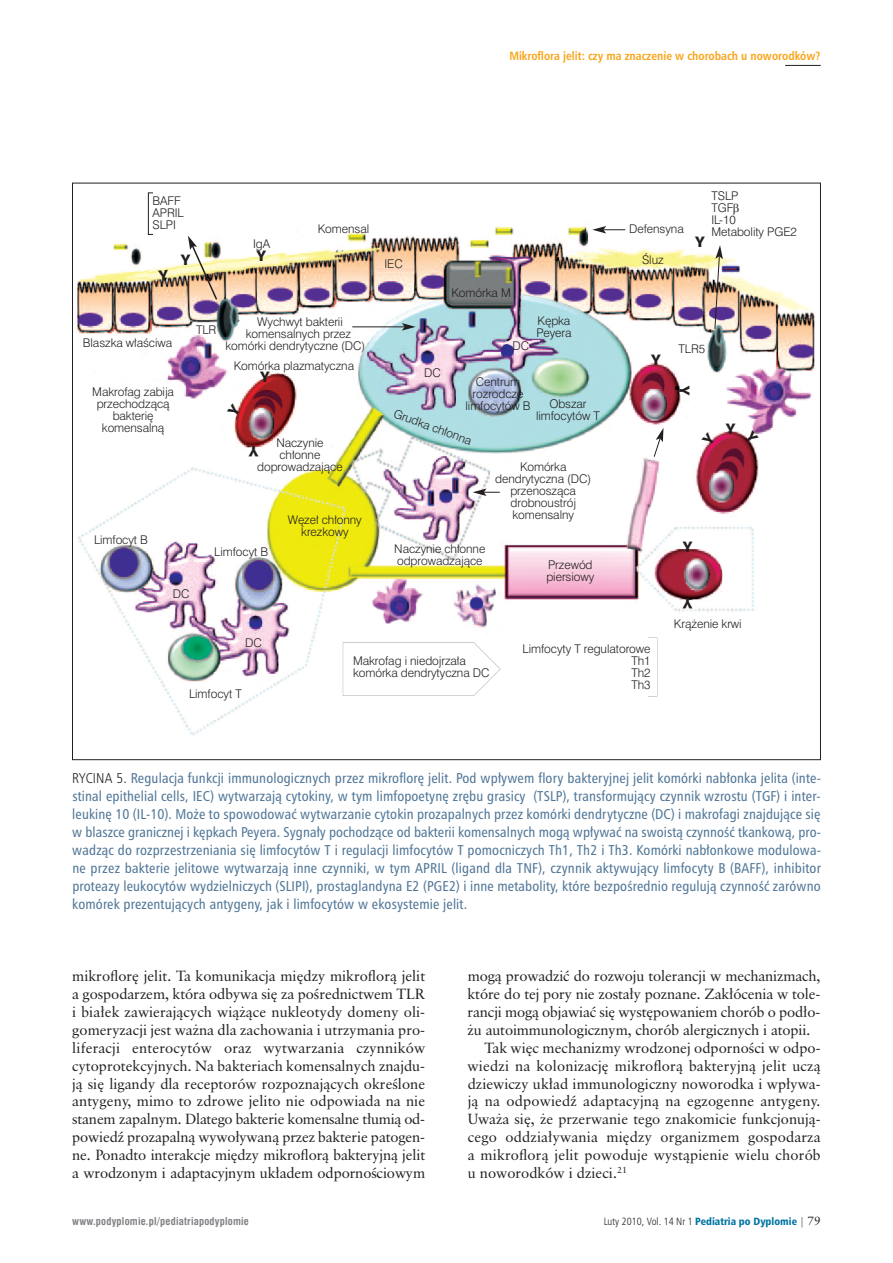
<style>
.page{position:relative;width:893px;height:1263px;background:#fff}
.page>*{position:absolute;margin:0;border:0;box-sizing:border-box;transform-origin:0 0}
.t1{font:15px "Humnst 777 Blk Cn EU";color:#231f20;scale:1.15 1}
.t2{font:14.7px/17.9px "Class Garmnd EU";color:#231f20;text-align:justify}
.t3{font:14.25px/18px "Humnst 777 Cn EU";letter-spacing:.01em;color:#517798;text-align:justify}
.t4{font:12px/12px "Swis 721 Lt EU";letter-spacing:-.005em;color:#231f20}
.t5{font:700 12px "Humnst 777 Cn EU";color:#f9a51b}
.t6{font:10.5px "Humnst 777 Lt Cn EU";color:#231f20}
.t7{font:700 10.5px "Swis 721 Cn EU";letter-spacing:.02em;color:#808285}
.s1{font-family:"Humnst 777 Lt Cn EU";color:#231f20}
.s2{font-family:"Humnst 777 Blk Cn EU";color:#0076a3}
.s3{font-family:"Class Garmnd EU";font-size:12px}
</style>
<div class="page">
<img style="left:72px;top:64px;width:749px;height:697px">
<svg style="left:733px;top:203px;width:6px;height:11px"></svg>
<svg style="left:158px;top:270px;width:11px;height:11px"></svg>
<svg style="left:227px;top:403px;width:14px;height:14px"></svg>
<svg style="left:702px;top:432px;width:14px;height:14px"></svg>
<svg style="left:744px;top:430px;width:15px;height:14px"></svg>
<p class="t5" style="left:509px;top:48px;width:313px">Mikroflora jelit: czy ma znaczenie w chorobach u noworodków?</p>
<p class="t4" style="left:153px;top:195px;width:33px">BAFF<br>APRIL<br>SLPI</p>
<p class="t1" style="left:181px;top:250px;width:10px">Y</p>
<p class="t4" style="left:253px;top:238px;width:19px">IgA</p>
<p class="t1" style="left:257px;top:246px;width:10px">Y</p>
<p class="t4" style="left:318px;top:223px;width:53px">Komensal</p>
<p class="t4" style="left:83px;top:337px;width:91px">Blaszka właściwa</p>
<p class="t4" style="left:92px;top:386px;width:83px;text-align:center">Makrofag zabija przechodzącą bakterię komensalną</p>
<p class="t4" style="left:196px;top:324px;width:22px">TLR</p>
<p class="t4" style="left:257px;top:316px;width:87px">Wychwyt bakterii</p>
<p class="t4" style="left:246px;top:328px;width:107px">komensalnych przez</p>
<p class="t4" style="left:225px;top:340px;width:141px">komórki dendrytyczne (DC)</p>
<p class="t4" style="left:234px;top:360px;width:122px">Komórka plazmatyczna</p>
<p class="t1" style="left:261px;top:367px;width:10px">Y</p>
<p class="t4" style="left:257px;top:437px;width:87px;text-align:center">Naczynie chłonne doprowadzające</p>
<p class="t1" style="left:258px;top:461px;width:10px;rotate:-180deg">Y</p>
<p class="t4" style="left:94px;top:534px;width:55px">Limfocyt B</p>
<p class="t4" style="left:173px;top:588px;width:18px">DC</p>
<p class="t4" style="left:214px;top:546px;width:55px">Limfocyt B</p>
<p class="t4" style="left:288px;top:514px;width:75px;text-align:center">Węzeł chłonny krezkowy</p>
<p class="t4" style="left:384px;top:258px;width:20px">IEC</p>
<p class="t4" style="left:452px;top:287px;width:61px">Komórka M</p>
<p class="t4" style="left:512px;top:340px;width:18px">DC</p>
<p class="t4" style="left:536px;top:315px;width:37px">Kępka<br>Peyera</p>
<p class="t4" style="left:424px;top:367px;width:18px">DC</p>
<p class="t4" style="left:465px;top:376px;width:67px;text-align:center">Centrum rozrodcze limfocytów B</p>
<p class="t4" style="left:536px;top:397px;width:65px;text-align:center">Obszar limfocytów T</p>
<p class="t4" style="left:396px;top:407px;width:84px;rotate:20deg">Grudka chłonna</p>
<p class="t4" style="left:394px;top:543px;width:93px">Naczynie chłonne odprowadzające</p>
<p class="t4" style="left:495px;top:461px;width:98px;text-align:center">Komórka dendrytyczna (DC) przenosząca drobnoustrój komensalny</p>
<p class="t4" style="left:546px;top:559px;width:49px">Przewód piersiowy</p>
<p class="t4" style="left:629px;top:223px;width:56px">Defensyna</p>
<p class="t4" style="left:642px;top:254px;width:23px">Śluz</p>
<p class="t4" style="left:711px;top:190px;width:87px">TSLP<br>TGF<br>IL-10<br>Metabolity PGE2</p>
<p class="t1" style="left:695px;top:232px;width:10px">Y</p>
<p class="t1" style="left:652px;top:350px;width:10px">Y</p>
<p class="t4" style="left:679px;top:343px;width:28px">TLR5</p>
<p class="t1" style="left:694px;top:385px;width:10px;rotate:90deg">Y</p>
<p class="t1" style="left:726px;top:419px;width:10px">Y</p>
<p class="t1" style="left:683px;top:537px;width:10px">Y</p>
<p class="t1" style="left:692px;top:613px;width:10px;rotate:-180deg">Y</p>
<p class="t4" style="left:674px;top:618px;width:69px">Krążenie krwi</p>
<p class="t4" style="left:245px;top:637px;width:18px">DC</p>
<p class="t4" style="left:189px;top:688px;width:54px">Limfocyt T</p>
<p class="t4" style="left:353px;top:655px;width:138px">Makrofag i niedojrzała komórka dendrytyczna DC</p>
<p class="t4" style="left:631px;top:642px;width:21px;text-align:justify;text-indent:-109px">Limfocyty T regulatorowe Th1<br>Th2<br>Th3</p>
<p class="t3" style="left:72px;top:768px;width:750px"><span class="s1">RYCINA 5.</span> Regulacja funkcji immunologicznych przez mikroflorę jelit. Pod wpływem flory bakteryjnej jelit komórki nabłonka jelita (inte&shy;stinal epithelial cells, IEC) wytwarzają cytokiny, w tym limfopoetynę zrębu grasicy (TSLP), transformujący czynnik wzrostu (TGF) i inter&shy;leukinę 10 (IL-10). Może to spowodować wytwarzanie cytokin prozapalnych przez komórki dendrytyczne (DC) i makrofagi znajdujące się w blaszce granicznej i kępkach Peyera. Sygnały pochodzące od bakterii komensalnych mogą wpływać na swoistą czynność tkankową, pro&shy;wadząc do rozprzestrzeniania się limfocytów T i regulacji limfocytów T pomocniczych Th1, Th2 i Th3. Komórki nabłonkowe modulowa&shy;ne przez bakterie jelitowe wytwarzają inne czynniki, w tym APRIL (ligand dla TNF), czynnik aktywujący limfocyty B (BAFF), inhibitor proteazy leukocytów wydzielniczych (SLIPI), prostaglandyna E2 (PGE2) i inne metabolity, które bezpośrednio regulują czynność zarówno komórek prezentujących antygeny, jak i limfocytów w ekosystemie jelit.</p>
<p class="t2" style="left:72px;top:967px;width:354px">mikroflorę jelit. Ta komunikacja między mikroflorą jelit a gospodarzem, która odbywa się za pośrednictwem TLR i białek zawierających wiążące nukleotydy domeny oli&shy;gomeryzacji jest ważna dla zachowania i utrzymania pro&shy;liferacji enterocytów oraz wytwarzania czynników cytoprotekcyjnych. Na bakteriach komensalnych znajdu&shy;ją się ligandy dla receptorów rozpoznających określone antygeny, mimo to zdrowe jelito nie odpowiada na nie stanem zapalnym. Dlatego bakterie komensalne tłumią od&shy;powiedź prozapalną wywoływaną przez bakterie patogen&shy;ne. Ponadto interakcje między mikroflorą bakteryjną jelit a wrodzonym i adaptacyjnym układem odpornościowym</p>
<p class="t2" style="left:468px;top:967px;width:354px">mogą prowadzić do rozwoju tolerancji w mechanizmach,</p>
<p class="t2" style="left:468px;top:985px;width:354px">które do tej pory nie zostały poznane. Zakłócenia w tole-</p>
<p class="t2" style="left:468px;top:1003px;width:354px">rancji mogą objawiać się występowaniem chorób o podło-</p>
<p class="t2" style="left:468px;top:1021px;width:344px">żu autoimmunologicznym, chorób alergicznych i atopii.</p>
<p class="t2" style="left:485px;top:1039px;width:337px">Tak więc mechanizmy wrodzonej odporności w odpo-</p>
<p class="t2" style="left:468px;top:1057px;width:355px">wiedzi na kolonizację mikroflorą bakteryjną jelit uczą</p>
<p class="t2" style="left:468px;top:1074px;width:354px">dziewiczy układ immunologiczny noworodka i wpływa-</p>
<p class="t2" style="left:468px;top:1092px;width:354px">ją na odpowiedź adaptacyjną na egzogenne antygeny.</p>
<p class="t2" style="left:468px;top:1110px;width:354px">Uważa się, że przerwanie tego znakomicie funkcjonują-</p>
<p class="t2" style="left:468px;top:1128px;width:354px">cego oddziaływania między organizmem gospodarza</p>
<p class="t2" style="left:468px;top:1146px;width:354px">a mikroflorą jelit powoduje wystąpienie wielu chorób</p>
<p class="t2" style="left:468px;top:1164px;width:161px">u noworodków i dzieci.<sup>21</sup></p>
<p class="t7" style="left:72px;top:1214px;width:178px">www.podyplomie.pl/pediatriapodyplomie</p>
<p class="t6" style="left:604px;top:1215px;width:218px">Luty 2010, Vol. 14 Nr 1 <span class="s2">Pediatria po Dyplomie</span> | <span class="s3">79</span></p>
</div>
